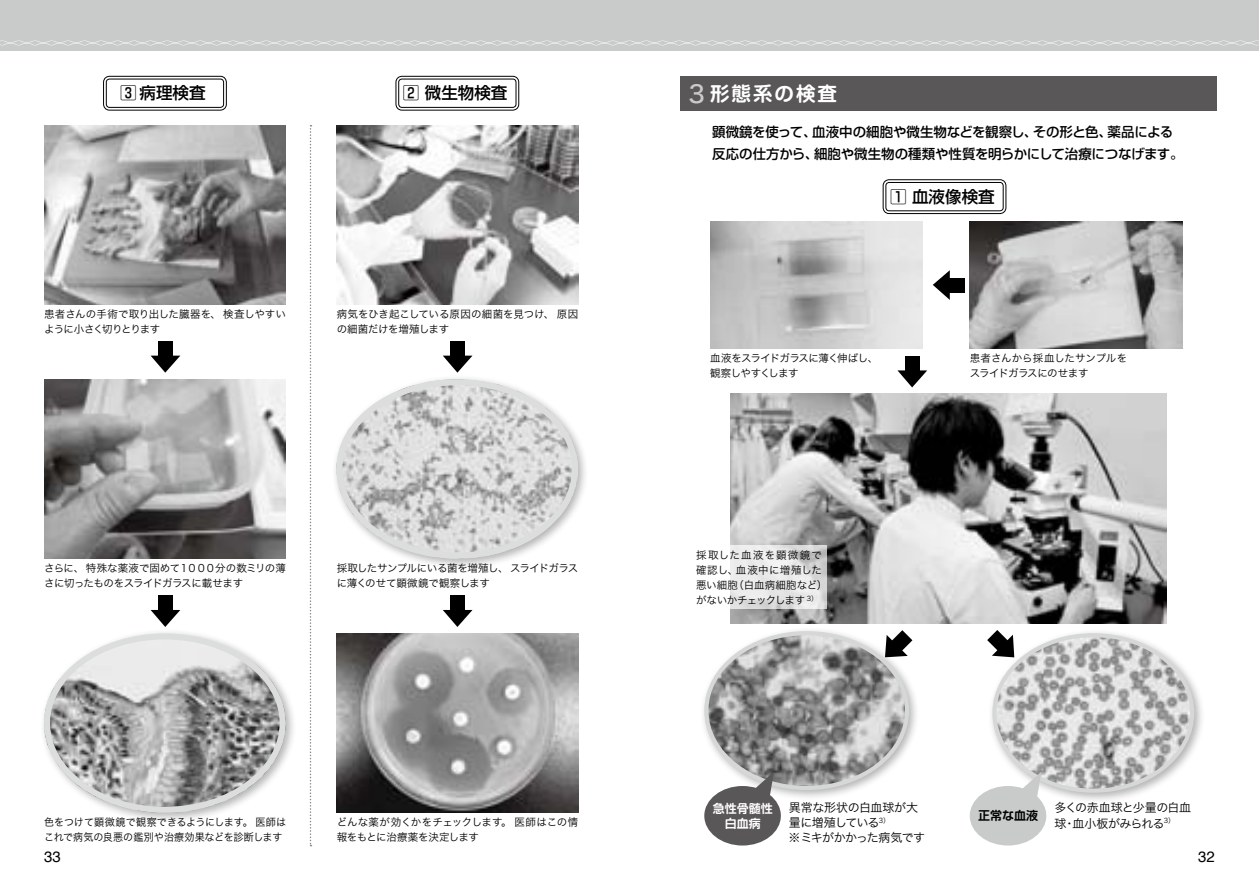
<style>
.page{position:relative;width:1259px;height:893px;background:#fff}
.page>*{position:absolute;margin:0;border:0;box-sizing:border-box;transform-origin:0 0}
.t1{font:24px "Hira Kaku Std W5";color:#c9caca}
.t2{font:700 19.5px "Soft Go Std De";letter-spacing:.1em;color:#fff}
.t3{font:500 16.5px "Shin Go Pro";color:#000}
.t4{font:15px "Helvetica";color:#000}
.t5{font:500 13.5px/22.5px "Soft Go Std";letter-spacing:-.01em;color:#000}
.t6{font:12px "Hira Kaku Std W3";letter-spacing:-.04em;color:#000}
.t7{font:12px/14.2px "Hira Kaku Std W3";letter-spacing:-.06em;color:#000}
.t8{font:700 12px "Soft Go Std De";color:#fff}
.t9{font:700 12px "Soft Go Std De";color:#000}
.t10{font:10.5px/15px "Hira Kaku Std W3";letter-spacing:-.025em;color:#000}
.t11{font:10.5px/15px "Hira Kaku Std W3";letter-spacing:-.045em;color:#000}
.t12{font:10.5px/15px "Hira Kaku Std W3";letter-spacing:-.005em;color:#000;scale:.96 1}
.t13{font:10.5px/15px "Hira Kaku Std W3";letter-spacing:-.05em;color:#000}
.t14{font:10.5px/15px "Hira Kaku Std W3";letter-spacing:.075em;color:#000;text-align:right}
.t15{font:10.5px/15px "Hira Kaku Std W3";letter-spacing:.015em;color:#000}
.t16{font:10.5px "Hira Kaku Std W3";letter-spacing:-.06em;color:#000}
.t17{font:6.75px "Hira Kaku Std W3";color:#000}
</style>
<div class="page">
<div style="left:0;top:0;width:629px;height:51px;background:#c9caca"></div>
<div style="left:628px;top:0;width:631px;height:51px;background:#c9caca"></div>
<div style="left:905px;top:356px;width:14px;height:19px;background:#000"></div>
<svg style="left:897px;top:370px;width:30px;height:17px"></svg>
<div style="left:450px;top:341px;width:15px;height:19px;background:#000"></div>
<svg style="left:443px;top:356px;width:29px;height:17px"></svg>
<div style="left:158px;top:341px;width:15px;height:19px;background:#000"></div>
<svg style="left:151px;top:356px;width:29px;height:17px"></svg>
<div style="left:450px;top:596px;width:15px;height:19px;background:#000"></div>
<svg style="left:443px;top:610px;width:29px;height:17px"></svg>
<div style="left:158px;top:596px;width:15px;height:19px;background:#000"></div>
<svg style="left:151px;top:610px;width:29px;height:17px"></svg>
<div style="left:945px;top:278px;width:19px;height:14px;background:#000"></div>
<svg style="left:932px;top:270px;width:18px;height:30px"></svg>
<svg style="left:310px;top:125px;width:1px;height:721px"></svg>
<svg style="left:0;top:40px;width:1259px;height:6px"></svg>
<div style="left:699px;top:626px;width:221px;height:175px;background:#000;opacity:.3"></div>
<img style="left:706px;top:633px;width:201px;height:155px">
<div style="left:704px;top:631px;width:205px;height:159px;border:4px solid #d6d7d7;border-radius:50%"></div>
<div style="left:987px;top:628px;width:218px;height:176px;background:#000;opacity:.3"></div>
<img style="left:994px;top:635px;width:198px;height:156px">
<div style="left:992px;top:633px;width:202px;height:160px;border:4px solid #d6d7d7;border-radius:50%"></div>
<img style="left:969px;top:222px;width:213px;height:126px">
<img style="left:710px;top:222px;width:213px;height:126px">
<img style="left:337px;top:125px;width:241px;height:179px">
<img style="left:44px;top:125px;width:242px;height:179px">
<img style="left:731px;top:393px;width:435px;height:230px">
<div style="left:969px;top:786px;width:77px;height:59px;background:#c9caca;border-radius:50%"></div>
<div style="left:704px;top:786px;width:77px;height:59px;background:#595757;border-radius:50%"></div>
<div style="left:331px;top:374px;width:258px;height:196px;background:#000;opacity:.3"></div>
<img style="left:336px;top:379px;width:242px;height:180px">
<div style="left:336px;top:379px;width:242px;height:180px;border:6px solid #dcdddd;border-radius:50%"></div>
<img style="left:44px;top:379px;width:242px;height:180px">
<img style="left:336px;top:633px;width:242px;height:180px">
<div style="left:39px;top:628px;width:258px;height:196px;background:#000;opacity:.3"></div>
<img style="left:44px;top:633px;width:242px;height:179px">
<div style="left:44px;top:633px;width:242px;height:180px;border:6px solid #dcdddd;border-radius:50%"></div>
<svg style="left:987px;top:630px;width:27px;height:27px"></svg>
<svg style="left:885px;top:630px;width:27px;height:27px"></svg>
<svg style="left:730px;top:545px;width:96px;height:64px;fill:#eaeaea"></svg>
<div style="left:680px;top:76px;width:536px;height:34px;background:#595757"></div>
<div style="left:883px;top:179px;width:123px;height:35px;border:3px solid #fff;border-radius:5px"></div>
<div style="left:883px;top:179px;width:123px;height:35px;border:1px solid #000;border-radius:6px"></div>
<div style="left:885px;top:182px;width:118px;height:29px;border:1px solid #000;border-radius:3px"></div>
<div style="left:396px;top:76px;width:123px;height:34px;border:3px solid #fff;border-radius:5px"></div>
<div style="left:396px;top:76px;width:123px;height:34px;border:1px solid #000;border-radius:6px"></div>
<div style="left:398px;top:79px;width:118px;height:29px;border:1px solid #000;border-radius:3px"></div>
<div style="left:103px;top:76px;width:124px;height:34px;border:3px solid #fff;border-radius:5px"></div>
<div style="left:103px;top:76px;width:124px;height:34px;border:1px solid #000;border-radius:6px"></div>
<div style="left:106px;top:79px;width:118px;height:29px;border:1px solid #000;border-radius:3px"></div>
<svg style="left:753px;top:772px;width:21px;height:27px"></svg>
<svg style="left:1020px;top:772px;width:21px;height:27px"></svg>
<h3 class="t3" style="left:120px;top:80px;width:87px">3 病理検査</h3>
<h3 class="t3" style="left:403px;top:80px;width:106px">2 微生物検査</h3>
<h1 class="t1" style="left:688px;top:75px;width:18px">3</h1>
<h2 class="t2" style="left:710px;top:80px;width:128px">形態系の検査</h2>
<p class="t5" style="left:812px;top:119px;width:227px">血液中の細胞や微生物などを観察し、</p>
<p class="t5" style="left:814px;top:119px;width:371px;text-indent:-102px">顕微鏡を使って、<br>細胞や微生物の種類や性質を明らかにして治療につなげます。</p>
<p class="t5" style="left:1032px;top:119px;width:81px">その形と色、</p>
<p class="t5" style="left:1107px;top:119px;width:67px">薬品による</p>
<p class="t5" style="left:712px;top:142px;width:108px">反応の仕方から、</p>
<h3 class="t3" style="left:890px;top:183px;width:106px">1 血液像検査</h3>
<p class="t10" style="left:44px;top:306px;width:243px">患者さんの手術で取り出した臓器を、検査しやすいように小さく切りとります</p>
<p class="t10" style="left:337px;top:306px;width:243px">病気をひき起こしている原因の細菌を見つけ、原因の細菌だけを増殖します</p>
<p class="t13" style="left:710px;top:350px;width:169px">血液をスライドガラスに薄く伸ばし、観察しやすくします</p>
<p class="t10" style="left:969px;top:350px;width:159px">患者さんから採血したサンプルをスライドガラスにのせます</p>
<p class="t11" style="left:44px;top:560px;width:243px">さらに、特殊な薬液で固めて１０００分の数ミリの薄さに切ったものをスライドガラスに載せます</p>
<p class="t11" style="left:337px;top:560px;width:243px">採取したサンプルにいる菌を増殖し、スライドガラスに薄くのせて顕微鏡で観察します</p>
<p class="t14" style="left:696px;top:547px;width:127px">採取した血液を顕微鏡で血液中に増殖した</p>
<p class="t15" style="left:733px;top:562px;width:95px;text-indent:-37px">確認し、<br>（白血病細胞など(</p>
<p class="t10" style="left:696px;top:577px;width:43px">悪い細胞</p>
<p class="t16" style="left:696px;top:592px;width:111px">がないかチェックします</p>
<p class="t17" style="left:807px;top:593px;width:12px">3(</p>
<p class="t12" style="left:44px;top:815px;width:253px">色をつけて顕微鏡で観察できるようにします。医師はこれで病気の良悪の鑑別や治療効果などを診断します</p>
<p class="t10" style="left:337px;top:815px;width:243px">どんな薬が効くかをチェックします。医師はこの情報をもとに治療薬を決定します</p>
<p class="t8" style="left:712px;top:800px;width:62px">急性骨髄性</p>
<p class="t8" style="left:724px;top:815px;width:37px">白血病</p>
<p class="t6" style="left:789px;top:798px;width:131px">異常な形状の白血球が大</p>
<p class="t17" style="left:878px;top:815px;width:13px">3(</p>
<p class="t7" style="left:788px;top:816px;width:138px">量に増殖している<br>※ミキがかかった病気です</p>
<p class="t9" style="left:978px;top:807px;width:61px">正常な血液</p>
<p class="t6" style="left:1054px;top:798px;width:138px">多くの赤血球と少量の白血</p>
<p class="t17" style="left:1163px;top:815px;width:13px">3(</p>
<p class="t6" style="left:1072px;top:814px;width:94px">血小板がみられる</p>
<p class="t6" style="left:1054px;top:814px;width:13px">球</p>
<p class="t6" style="left:1063px;top:814px;width:13px">・</p>
<h3 class="t4" style="left:44px;top:845px;width:18px">33</h3>
<h3 class="t4" style="left:1198px;top:845px;width:18px">32</h3>
</div>
